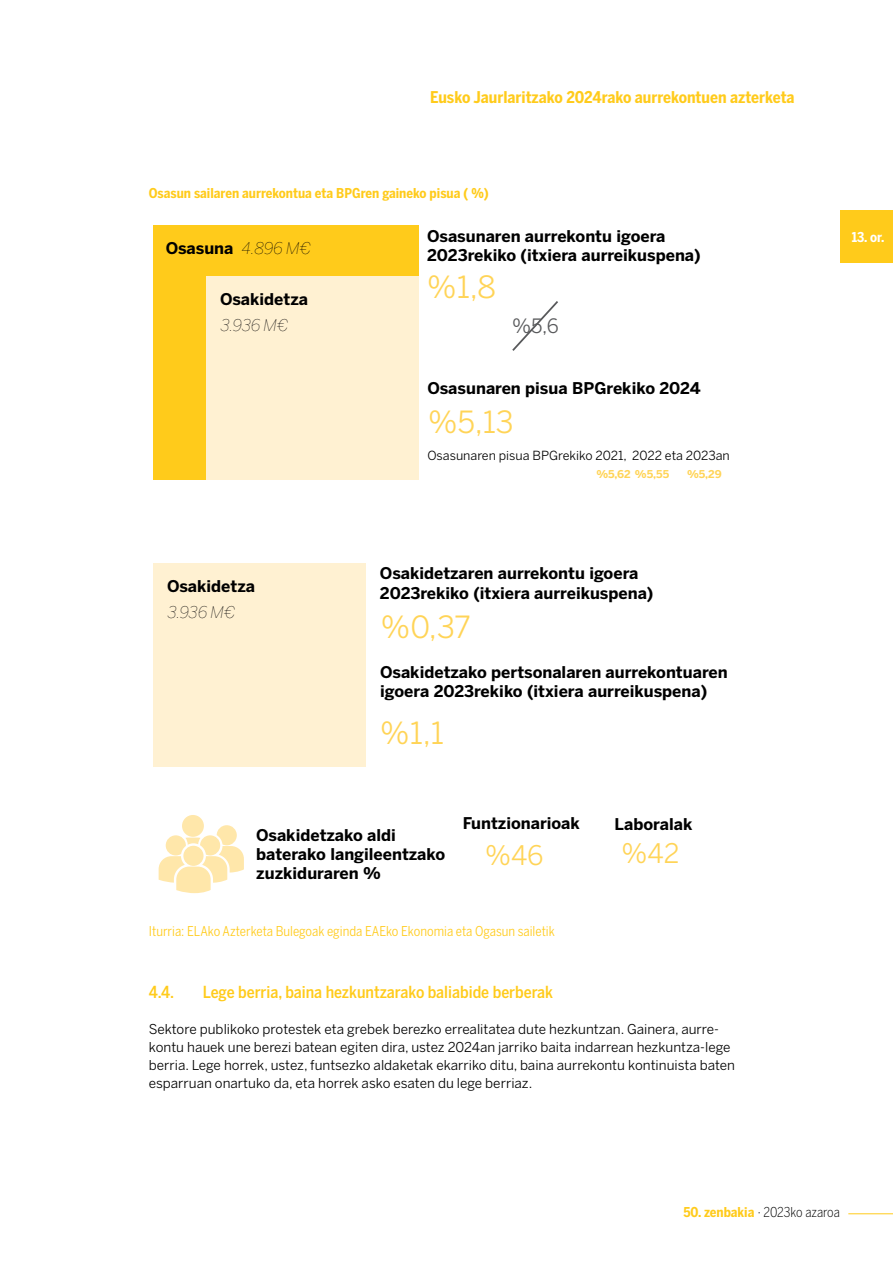
<style>
.page{position:relative;width:893px;height:1263px;background:#fff}
.page>*{position:absolute;margin:0;border:0;box-sizing:border-box;transform-origin:0 0}
.t1{font:30.3px "Benton Sans";color:#ffd457}
.t2{font:26.7px "Benton Sans";color:#ffd457}
.t3{font:19.65px "Benton Sans";color:#58595b}
.t4{font:500 16.5px "Benton Sans Cond";color:#ffcb1b}
.t5{font:700 16.05px/19.2px "Benton Sans";color:#000}
.t6{font:700 16.05px "Benton Sans Cond";color:#ffcb1b}
.t7{font:italic 100 16.05px "Benton Sans";letter-spacing:-.01em;color:#000}
.t8{font:13.5px/18px "Benton Sans";color:#000}
.t9{font:13.5px "Benton Sans Cond";color:#ffcb1b}
.t10{font:700 13.5px "Benton Sans Cond";color:#ffcb1b}
.t11{font:300 13.5px "Benton Sans Cond";letter-spacing:-.01em;color:#000}
.t12{font:700 13.5px "Benton Sans Cond";color:#fff}
.t13{font:12.45px "Benton Sans";color:#000}
.t14{font:700 10.65px "Benton Sans";color:#ffd457}
.s1{font-weight:700;color:#ffcb1b}
</style>
<div class="page">
<div style="left:840px;top:210px;width:53px;height:53px;background:#ffcb1b"></div>
<hr style="left:848px;top:1213px;width:45px;height:1px;background:#ffcb1b">
<div style="left:153px;top:225px;width:265px;height:255px;background:#ffcb1b"></div>
<div style="left:206px;top:276px;width:212px;height:204px;background:#fff1d2"></div>
<div style="left:153px;top:563px;width:212px;height:204px;background:#fff1d2"></div>
<svg style="left:159px;top:815px;width:85px;height:78px"></svg>
<svg style="left:512px;top:301px;width:46px;height:50px"></svg>
<p class="t6" style="left:430px;top:87px;width:366px">Eusko Jaurlaritzako 2024rako aurrekontuen azterketa</p>
<p class="t10" style="left:149px;top:185px;width:341px">Osasun sailaren aurrekontua eta BPGren gaineko pisua ( %)</p>
<p class="t5" style="left:166px;top:239px;width:69px">Osasuna</p>
<p class="t5" style="left:220px;top:289px;width:89px">Osakidetza</p>
<p class="t7" style="left:242px;top:239px;width:71px">4.896 M€</p>
<p class="t7" style="left:221px;top:316px;width:70px">3.936 M€</p>
<p class="t5" style="left:167px;top:576px;width:89px">Osakidetza</p>
<p class="t7" style="left:168px;top:603px;width:70px">3.936 M€</p>
<p class="t5" style="left:427px;top:227px;width:275px">Osasunaren aurrekontu igoera<br>2023rekiko (itxiera aurreikuspena)</p>
<h1 class="t1" style="left:427px;top:269px;width:70px">%1,8</h1>
<p class="t3" style="left:512px;top:315px;width:48px">%5,6</p>
<p class="t5" style="left:427px;top:378px;width:275px">Osasunaren pisua BPGrekiko 2024</p>
<h1 class="t1" style="left:428px;top:404px;width:87px">%5,13</h1>
<p class="t13" style="left:427px;top:448px;width:304px">Osasunaren pisua BPGrekiko 2021, 2022 eta 2023an</p>
<p class="t14" style="left:596px;top:467px;width:74px">%5,62 %5,55</p>
<p class="t14" style="left:687px;top:467px;width:36px">%5,29</p>
<p class="t5" style="left:380px;top:564px;width:275px">Osakidetzaren aurrekontu igoera<br>2023rekiko (itxiera aurreikuspena)</p>
<h1 class="t1" style="left:381px;top:609px;width:91px">%0,37</h1>
<p class="t5" style="left:380px;top:663px;width:349px">Osakidetzako pertsonalaren aurrekontuaren igoera 2023rekiko (itxiera aurreikuspena)</p>
<h1 class="t1" style="left:380px;top:715px;width:65px">%1,1</h1>
<p class="t5" style="left:256px;top:825px;width:191px">Osakidetzako aldi baterako langileentzako zuzkiduraren %</p>
<p class="t5" style="left:463px;top:814px;width:119px">Funtzionarioak</p>
<p class="t5" style="left:615px;top:814px;width:79px">Laboralak</p>
<h2 class="t2" style="left:485px;top:840px;width:60px">%46</h2>
<h2 class="t2" style="left:622px;top:837px;width:59px">%42</h2>
<p class="t9" style="left:149px;top:923px;width:408px">Iturria: ELAko Azterketa Bulegoak eginda EAEko Ekonomia eta Ogasun sailetik</p>
<p class="t4" style="left:149px;top:983px;width:27px">4.4.</p>
<p class="t4" style="left:203px;top:983px;width:352px">Lege berria, baina hezkuntzarako baliabide berberak</p>
<p class="t8" style="left:149px;top:1020px;width:588px">Sektore publikoko protestek eta grebek berezko errealitatea dute hezkuntzan. Gainera, aurre&shy;kontu hauek une berezi batean egiten dira, ustez 2024an jarriko baita indarrean hezkuntza-lege berria. Lege horrek, ustez, funtsezko aldaketak ekarriko ditu, baina aurrekontu kontinuista baten esparruan onartuko da, eta horrek asko esaten du lege berriaz.</p>
<p class="t12" style="left:852px;top:229px;width:34px">13. or.</p>
<p class="t11" style="left:683px;top:1204px;width:158px"><span class="s1">50. zenbakia</span> · 2023ko azaroa</p>
</div>
